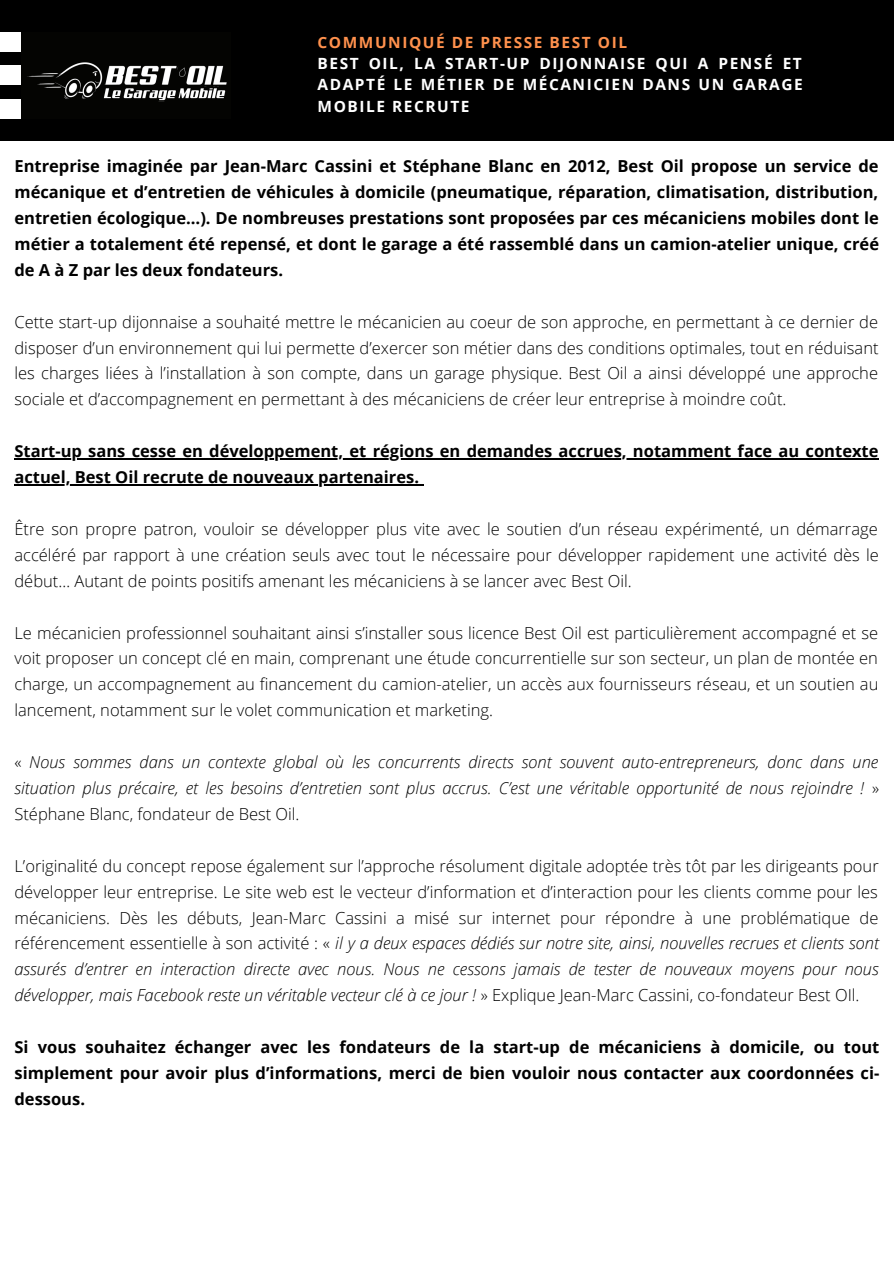
<style>
.page{position:relative;width:894px;height:1264px;background:#fff}
.page>*{position:absolute;margin:0;border:0;box-sizing:border-box;transform-origin:0 0}
.t1{font:300 16.5px/26px "Open Sans";color:#000;text-align:justify}
.t2{font:700 16.5px/26px "Open Sans";color:#000;text-align:justify}
.t3{font:italic 300 16.5px/26px "Open Sans";color:#000;text-align:justify}
.t4{font:700 15.45px/21.5px "Open Sans";letter-spacing:.1em;color:#fff;text-align:justify}
.t5{font:700 15.45px "Open Sans";letter-spacing:.1em;color:#ff914d}
.s1{font-style:normal}
.s2{font-style:italic}
</style>
<div class="page">
<div style="left:0;top:0;width:893px;height:141px;background:#000"></div>
<div style="left:0;top:32px;width:21px;height:20px;background:#fff"></div>
<div style="left:0;top:66px;width:21px;height:19px;background:#fff"></div>
<div style="left:0;top:99px;width:21px;height:20px;background:#fff"></div>
<hr style="left:14px;top:458px;width:864px;height:1px;background:#000">
<hr style="left:14px;top:484px;width:405px;height:1px;background:#000">
<img style="left:27px;top:62px;width:200px;height:40px">
<p class="t5" style="left:317px;top:31px;width:311px">COMMUNIQUÉ DE PRESSE BEST OIL</p>
<p class="t4" style="left:317px;top:52px;width:486px">BEST OIL, LA START-UP DIJONNAISE QUI A PENSÉ ET ADAPTÉ LE MÉTIER DE MÉCANICIEN DANS UN GARAGE MOBILE RECRUTE</p>
<p class="t2" style="left:14px;top:153px;width:865px">Entreprise imaginée par Jean-Marc Cassini et Stéphane Blanc en 2012, Best Oil propose un service de mécanique et d’entretien de véhicules à domicile (pneumatique, réparation, climatisation, distribution, entretien écologique…). De nombreuses prestations sont proposées par ces mécaniciens mobiles dont le métier a totalement été repensé, et dont le garage a été rassemblé dans un camion-atelier unique, créé de A à Z par les deux fondateurs.</p>
<p class="t1" style="left:14px;top:308px;width:865px">Cette start-up dijonnaise a souhaité mettre le mécanicien au coeur de son approche, en permettant à ce dernier de disposer d’un environnement qui lui permette d’exercer son métier dans des conditions optimales, tout en réduisant les charges liées à l’installation à son compte, dans un garage physique. Best Oil a ainsi développé une approche sociale et d’accompagnement en permettant à des mécaniciens de créer leur entreprise à moindre coût.</p>
<p class="t2" style="left:14px;top:438px;width:865px">Start-up sans cesse en développement, et régions en demandes accrues, notamment face au contexte actuel, Best Oil recrute de nouveaux partenaires.</p>
<p class="t1" style="left:14px;top:515px;width:865px">Être son propre patron, vouloir se développer plus vite avec le soutien d’un réseau expérimenté, un démarrage accéléré par rapport à une création seuls avec tout le nécessaire pour développer rapidement une activité dès le début… Autant de points positifs amenant les mécaniciens à se lancer avec Best Oil.</p>
<p class="t1" style="left:14px;top:619px;width:865px">Le mécanicien professionnel souhaitant ainsi s’installer sous licence Best Oil est particulièrement accompagné et se voit proposer un concept clé en main, comprenant une étude concurrentielle sur son secteur, un plan de montée en charge, un accompagnement au financement du camion-atelier, un accès aux fournisseurs réseau, et un soutien au lancement, notamment sur le volet communication et marketing.</p>
<p class="t3" style="left:14px;top:748px;width:866px"><span class="s1">«</span> Nous sommes dans un contexte global où les concurrents directs sont souvent auto-entrepreneurs, donc dans une situation plus précaire, et les besoins d’entretien sont plus accrus. C’est une véritable opportunité de nous rejoindre ! <span class="s1">» Stéphane Blanc, fondateur de Best Oil.</span></p>
<p class="t1" style="left:14px;top:852px;width:865px">L’originalité du concept repose également sur l’approche résolument digitale adoptée très tôt par les dirigeants pour développer leur entreprise. Le site web est le vecteur d’information et d’interaction pour les clients comme pour les mécaniciens. Dès les débuts, Jean-Marc Cassini a misé sur internet pour répondre à une problématique de référencement essentielle à son activité : « <span class="s2">il y a deux espaces dédiés sur notre site, ainsi, nouvelles recrues et clients sont assurés d’entrer en interaction directe avec nous. Nous ne cessons jamais de tester de nouveaux moyens pour nous développer, mais Facebook reste un véritable vecteur clé à ce jour !</span> » Explique Jean-Marc Cassini, co-fondateur Best OIl.</p>
<p class="t2" style="left:14px;top:1033px;width:866px">Si vous souhaitez échanger avec les fondateurs de la start-up de mécaniciens à domicile, ou tout simplement pour avoir plus d’informations, merci de bien vouloir nous contacter aux coordonnées ci&shy;dessous.</p>
</div>
